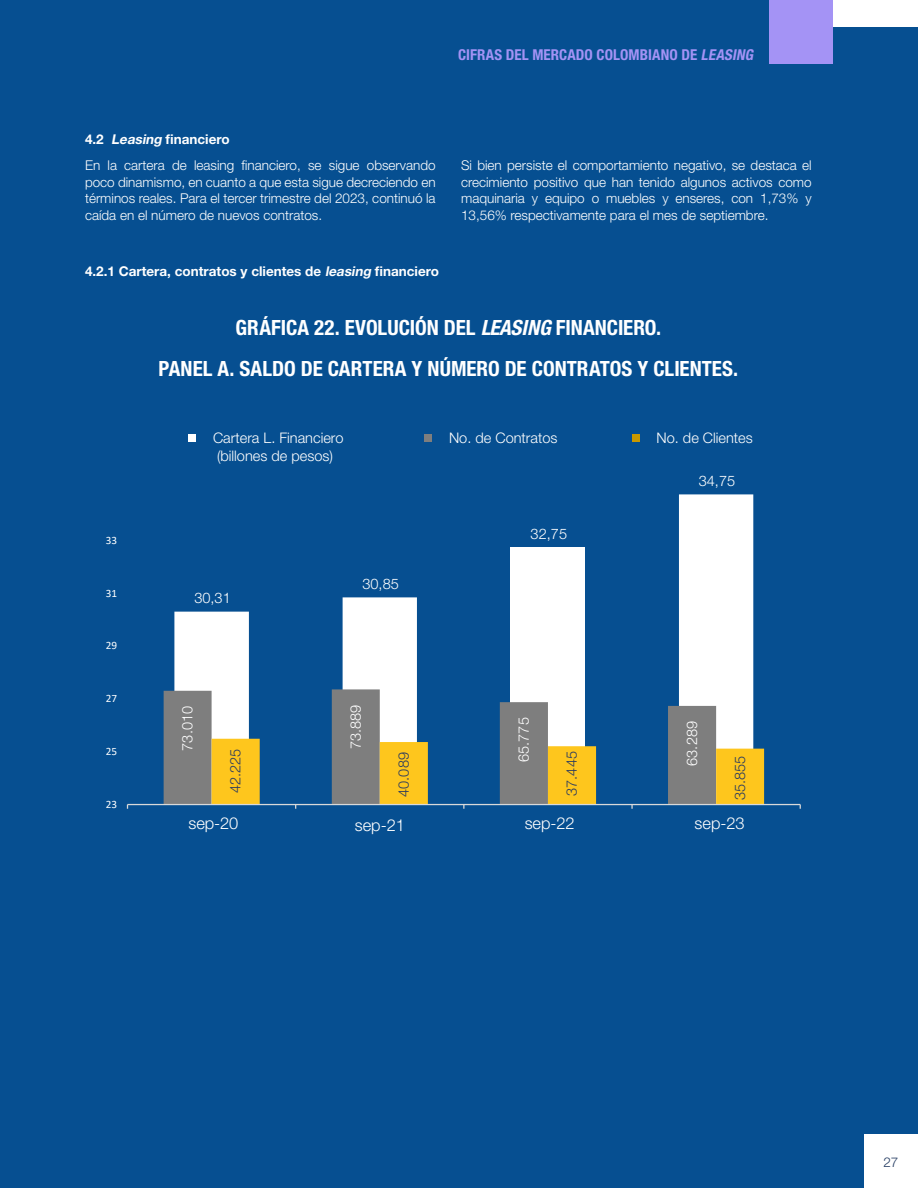
<style>
.page{position:relative;width:918px;height:1188px;background:#064f91}
.page>*{position:absolute;margin:0;border:0;box-sizing:border-box;transform-origin:0 0}
.t1{font:700 condensed 21px/41px "Helvetica Neue LT Std";color:#fff;text-align:center}
.t2{font:300 16.5px "Helvetica Neue LT Std";color:#fff}
.t3{font:700 condensed 15px "Helvetica Neue LT Std";letter-spacing:.005em;color:#a493f5}
.t4{font:300 14.55px "Helvetica Neue LT Std";color:#fff}
.t5{font:300 14.55px "Helvetica Neue LT Std";color:#2b3b5f}
.t6{font:300 13.5px/16.5px "Helvetica Neue LT Std";color:#fff;text-align:justify}
.t7{font:700 13.5px "Helvetica Neue LT Std";color:#fff}
.t8{font:300 13.5px "Helvetica Neue LT Std";color:#263d63}
.t9{font:11.25px "Calibri";color:#fff}
.s1{font-style:italic}
</style>
<div class="page">
<div style="left:864px;top:1134px;width:54px;height:54px;background:#fff"></div>
<div style="left:769px;top:0;width:64px;height:64px;background:#a493f5"></div>
<div style="left:833px;top:0;width:85px;height:27px;background:#fff"></div>
<svg style="left:174px;top:494px;width:579px;height:245px"></svg>
<svg style="left:164px;top:689px;width:552px;height:115px"></svg>
<hr style="left:128px;top:804px;width:672px;height:1px;background:#d9d9d9">
<svg style="left:212px;top:739px;width:552px;height:70px"></svg>
<div style="left:189px;top:434px;width:7px;height:8px;background:#fff"></div>
<div style="left:424px;top:434px;width:8px;height:8px;background:#7e7e7e"></div>
<div style="left:633px;top:434px;width:7px;height:8px;background:#c89800"></div>
<p class="t7" style="left:85px;top:131px;width:146px">4.2 <span class="s1">Leasing</span> financiero</p>
<p class="t3" style="left:458px;top:46px;width:300px">CIFRAS DEL MERCADO COLOMBIANO DE <span class="s1">LEASING</span></p>
<p class="t6" style="left:85px;top:157px;width:352px">En la cartera de leasing financiero, se sigue observando poco dinamismo, en cuanto a que esta sigue decreciendo en términos reales. Para el tercer trimestre del 2023, continuó la caída en el número de nuevos contratos.</p>
<p class="t6" style="left:461px;top:157px;width:352px">Si bien persiste el comportamiento negativo, se destaca el crecimiento positivo que han tenido algunos activos como maquinaria y equipo o muebles y enseres, con 1,73% y 13,56% respectivamente para el mes de septiembre.</p>
<p class="t7" style="left:85px;top:263px;width:355px">4.2.1 Cartera, contratos y clientes de <span class="s1">leasing</span> financiero</p>
<h1 class="t1" style="left:159px;top:307px;width:581px">GRÁFICA 22. EVOLUCIÓN DEL <span class="s1">LEASING</span> FINANCIERO.<br>PANEL A. SALDO DE CARTERA Y NÚMERO DE CONTRATOS Y CLIENTES.</h1>
<p class="t4" style="left:213px;top:429px;width:132px">Cartera L. Financiero</p>
<p class="t4" style="left:449px;top:429px;width:110px">No. de Contratos</p>
<p class="t4" style="left:657px;top:429px;width:98px">No. de Clientes</p>
<p class="t4" style="left:217px;top:447px;width:118px">(billones de pesos)</p>
<p class="t9" style="left:106px;top:532px;width:13px">33</p>
<p class="t9" style="left:106px;top:585px;width:13px">31</p>
<p class="t9" style="left:106px;top:638px;width:13px">29</p>
<p class="t9" style="left:106px;top:691px;width:13px">27</p>
<p class="t9" style="left:106px;top:743px;width:13px">25</p>
<p class="t9" style="left:106px;top:796px;width:13px">23</p>
<p class="t4" style="left:194px;top:589px;width:38px">30,31</p>
<p class="t4" style="left:362px;top:575px;width:38px">30,85</p>
<p class="t4" style="left:531px;top:525px;width:38px">32,75</p>
<p class="t4" style="left:699px;top:472px;width:38px">34,75</p>
<p class="t4" style="left:179px;top:751px;width:46px;rotate:-90deg">73.010</p>
<p class="t4" style="left:347px;top:749px;width:46px;rotate:-90deg">73.889</p>
<p class="t4" style="left:515px;top:762px;width:46px;rotate:-90deg">65.775</p>
<p class="t4" style="left:683px;top:766px;width:46px;rotate:-90deg">63.289</p>
<p class="t5" style="left:227px;top:793px;width:46px;rotate:-90deg">42.225</p>
<p class="t5" style="left:395px;top:797px;width:46px;rotate:-90deg">40.089</p>
<p class="t5" style="left:563px;top:796px;width:46px;rotate:-90deg">37.445</p>
<p class="t5" style="left:731px;top:800px;width:46px;rotate:-90deg">35.855</p>
<p class="t2" style="left:188px;top:813px;width:52px">sep-20</p>
<p class="t2" style="left:355px;top:815px;width:52px">sep-21</p>
<p class="t2" style="left:525px;top:813px;width:52px">sep-22</p>
<p class="t2" style="left:695px;top:813px;width:52px">sep-23</p>
<p class="t8" style="left:883px;top:1154px;width:17px">27</p>
</div>
